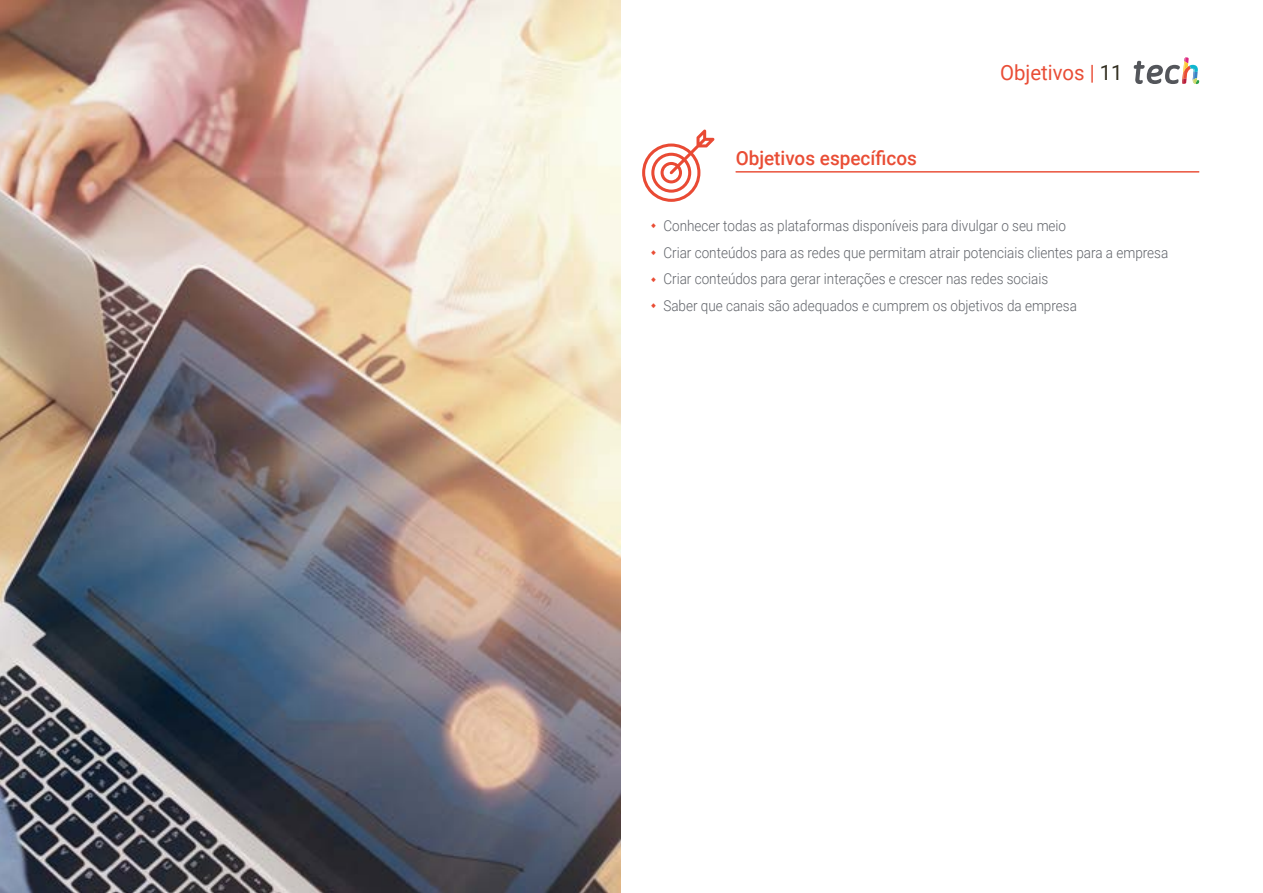
<style>
.page{position:relative;width:1263px;height:893px;background:#fff}
.page>*{position:absolute;margin:0;border:0;box-sizing:border-box;transform-origin:0 0}
.t1{font:21px "Roboto";color:#e94d36}
.t2{font:500 19.5px "Roboto";color:#e94d35}
.t3{font:300 15px/26.7px "Roboto";color:#61646a;scale:.9 1}
.s1{color:#312e20}
</style>
<div class="page">
<svg style="left:642px;top:129px;width:72px;height:73px"></svg>
<hr style="left:736px;top:171px;width:463px;height:1px;background:#e94d35">
<svg style="left:1134px;top:57px;width:65px;height:27px"></svg>
<img style="left:0;top:0;width:621px;height:893px">
<h2 class="t2" style="left:736px;top:144px;width:183px">Objetivos específicos</h2>
<h1 class="t1" style="left:1000px;top:57px;width:124px">Objetivos | <span class="s1">11</span></h1>
<p class="t3" style="left:663px;top:212px;width:562px">Conhecer todas as plataformas disponíveis para divulgar o seu meio<br>Criar conteúdos para as redes que permitam atrair potenciais clientes para a empresa Criar conteúdos para gerar interações e crescer nas redes sociais<br>Saber que canais são adequados e cumprem os objetivos da empresa</p>
</div>
